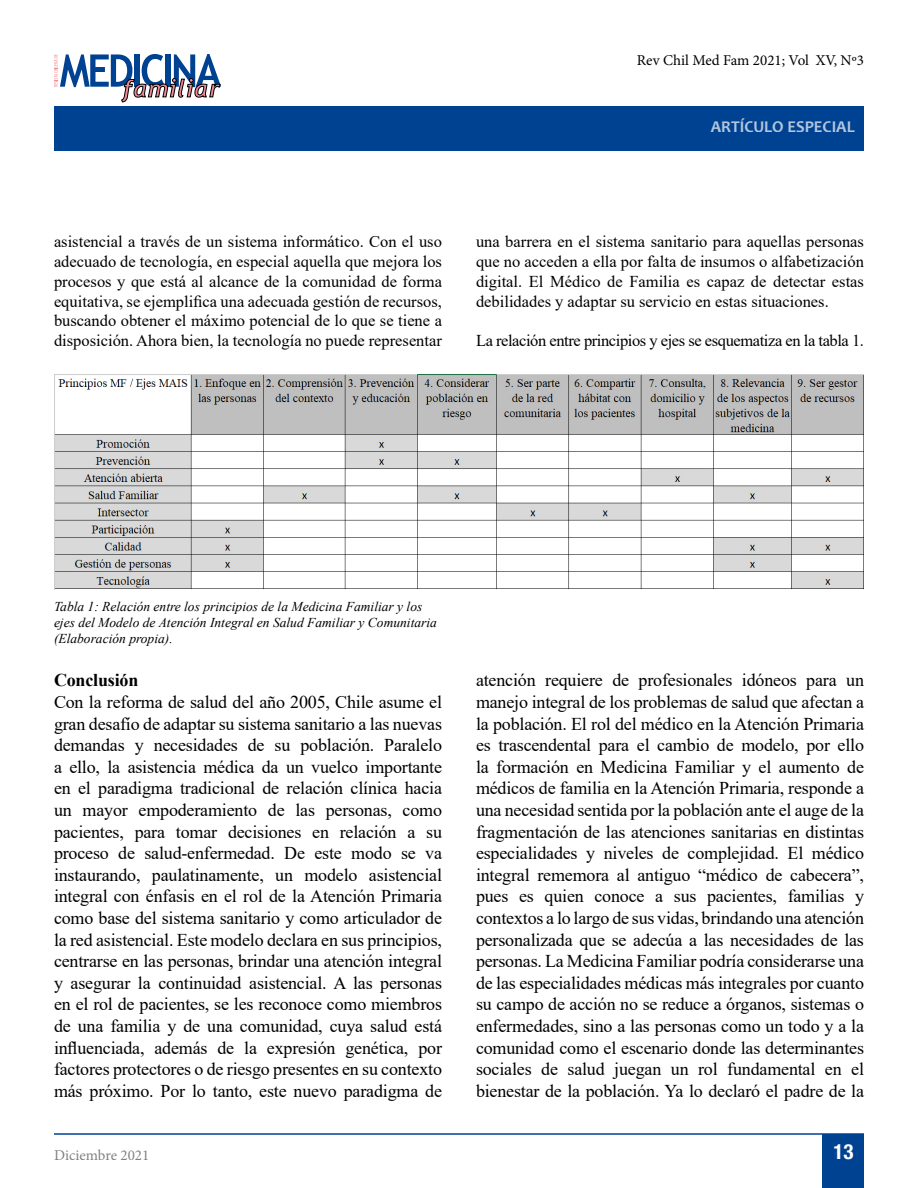
<style>
.page{position:relative;width:918px;height:1188px;background:#fff}
.page>*{position:absolute;margin:0;border:0;box-sizing:border-box;transform-origin:0 0}
.t1{font:700 condensed 21px "Helvetica Neue";color:#fff}
.t2{font:18px/21.6px "Times New Roman";letter-spacing:-.01em;color:#000;text-align:justify}
.t3{font:700 18px "Times New Roman";letter-spacing:-.01em;color:#000}
.t4{font:16.5px/19.8px "Times New Roman";color:#000;text-align:justify}
.t5{font:16.5px "Times New Roman";letter-spacing:-.025em;color:#000}
.t6{font:700 16.5px "Candara";color:#fff}
.t7{font:15px "Minion Pro";color:#000}
.t8{font:italic 13.5px/16.2px "Times New Roman";color:#000}
</style>
<div class="page">
<div style="left:54px;top:106px;width:810px;height:45px;background:#004292"></div>
<svg style="left:54px;top:54px;width:167px;height:49px"></svg>
<div style="left:823px;top:1134px;width:41px;height:54px;background:#004292"></div>
<hr style="left:54px;top:1133px;width:810px;height:2px;background:#004292">
<img style="left:54px;top:375px;width:810px;height:215px">
<p class="t7" style="left:637px;top:50px;width:229px">Rev Chil Med Fam 2021; Vol XV, Nº3</p>
<p class="t6" style="left:711px;top:116px;width:145px">ARTÍCULO ESPECIAL</p>
<p class="t4" style="left:54px;top:231px;width:390px">asistencial a través de un sistema informático. Con el uso adecuado de tecnología, en especial aquella que mejora los procesos y que está al alcance de la comunidad de forma equitativa, se ejemplifica una adecuada gestión de recursos, buscando obtener el máximo potencial de lo que se tiene a disposición. Ahora bien, la tecnología no puede representar</p>
<p class="t4" style="left:476px;top:231px;width:390px">una barrera en el sistema sanitario para aquellas personas que no acceden a ella por falta de insumos o alfabetización digital. El Médico de Familia es capaz de detectar estas debilidades y adaptar su servicio en estas situaciones.</p>
<p class="t5" style="left:476px;top:329px;width:390px">La relación entre principios y ejes se esquematiza en la tabla 1.</p>
<p class="t8" style="left:54px;top:598px;width:384px">Tabla 1: Relación entre los principios de la Medicina Familiar y los ejes del Modelo de Atención Integral en Salud Familiar y Comunitaria (Elaboración propia).</p>
<p class="t3" style="left:54px;top:667px;width:86px">Conclusión</p>
<p class="t2" style="left:54px;top:691px;width:390px">Con la reforma de salud del año 2005, Chile asume el gran desafío de adaptar su sistema sanitario a las nuevas demandas y necesidades de su población. Paralelo a ello, la asistencia médica da un vuelco importante en el paradigma tradicional de relación clínica hacia un mayor empoderamiento de las personas, como pacientes, para tomar decisiones en relación a su proceso de salud-enfermedad. De este modo se va instaurando, paulatinamente, un modelo asistencial integral con énfasis en el rol de la Atención Primaria como base del sistema sanitario y como articulador de la red asistencial. Este modelo declara en sus principios, centrarse en las personas, brindar una atención integral y asegurar la continuidad asistencial. A las personas en el rol de pacientes, se les reconoce como miembros de una familia y de una comunidad, cuya salud está influenciada, además de la expresión genética, por factores protectores o de riesgo presentes en su contexto más próximo. Por lo tanto, este nuevo paradigma de</p>
<p class="t7" style="left:54px;top:1145px;width:97px">Diciembre 2021</p>
<p class="t2" style="left:476px;top:669px;width:390px">atención requiere de profesionales idóneos para un manejo integral de los problemas de salud que afectan a la población. El rol del médico en la Atención Primaria es trascendental para el cambio de modelo, por ello la formación en Medicina Familiar y el aumento de médicos de familia en la Atención Primaria, responde a una necesidad sentida por la población ante el auge de la fragmentación de las atenciones sanitarias en distintas especialidades y niveles de complejidad. El médico integral rememora al antiguo “médico de cabecera”, pues es quien conoce a sus pacientes, familias y contextos a lo largo de sus vidas, brindando una atención personalizada que se adecúa a las necesidades de las personas. La Medicina Familiar podría considerarse una de las especialidades médicas más integrales por cuanto su campo de acción no se reduce a órganos, sistemas o enfermedades, sino a las personas como un todo y a la comunidad como el escenario donde las determinantes sociales de salud juegan un rol fundamental en el bienestar de la población. Ya lo declaró el padre de la</p>
<p class="t1" style="left:833px;top:1139px;width:22px">13</p>
</div>
